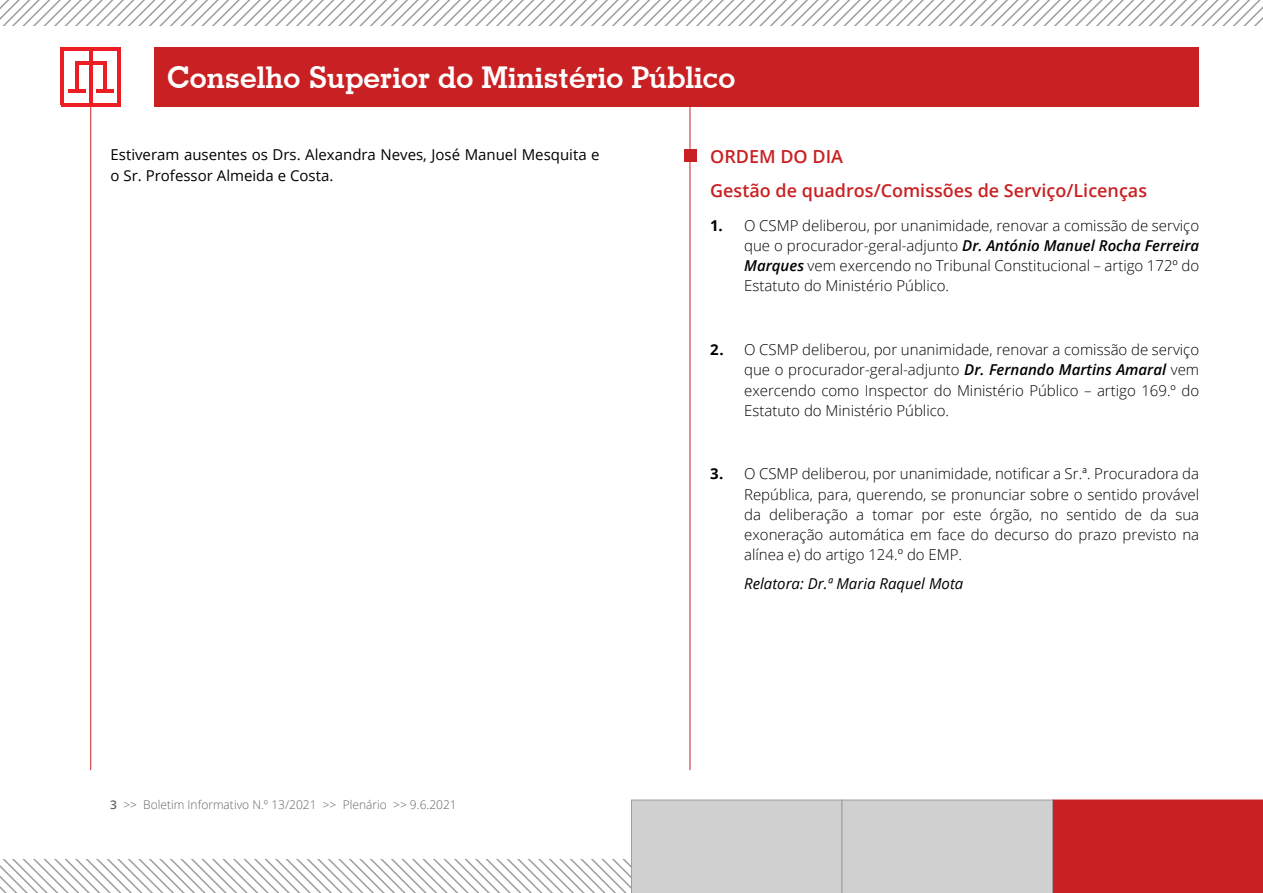
<style>
.page{position:relative;width:1263px;height:893px;background:#fff}
.page>*{position:absolute;margin:0;border:0;box-sizing:border-box;transform-origin:0 0}
.t1{font:700 30px "Geometric Slab 703 BT";color:#fff}
.t2{font:600 18px/34.3px "Open Sans";color:#c92123}
.t3{font:300 15px/20.2px "Open Sans";color:#000;text-align:justify}
.t4{font:15px/21px "Open Sans";color:#000}
.t5{font:italic 15px "Open Sans";color:#000}
.t6{font:300 12px "Open Sans";color:#646464}
.s1{font-weight:600}
.s2{font-weight:700}
.s3{font-weight:600;font-style:italic}
</style>
<div class="page">
<svg style="left:0;top:800px;width:1263px;height:93px"></svg>
<div style="left:154px;top:47px;width:1045px;height:60px;background:#c92123"></div>
<hr style="left:90px;top:104px;width:1px;height:666px;background:#c92123">
<hr style="left:75px;top:61px;width:3px;height:31px;background:#ed1d24">
<hr style="left:61px;top:47px;width:3px;height:58px;background:#ed1d24">
<hr style="left:117px;top:49px;width:3px;height:56px;background:#ed1d24">
<hr style="left:61px;top:103px;width:59px;height:4px;background:#ed1d24">
<hr style="left:61px;top:47px;width:59px;height:4px;background:#ed1d24">
<hr style="left:89px;top:48px;width:3px;height:56px;background:#ed1d24">
<hr style="left:68px;top:89px;width:17px;height:4px;background:#ed1d24">
<hr style="left:103px;top:61px;width:3px;height:31px;background:#ed1d24">
<hr style="left:75px;top:61px;width:31px;height:4px;background:#ed1d24">
<hr style="left:96px;top:89px;width:18px;height:4px;background:#ed1d24">
<hr style="left:690px;top:104px;width:1px;height:666px;background:#c92123">
<svg style="left:0;top:0;width:1263px;height:26px"></svg>
<div style="left:684px;top:149px;width:12px;height:13px;background:#c92123"></div>
<h1 class="t1" style="left:167px;top:60px;width:570px">Conselho Superior do Ministério Público</h1>
<p class="t4" style="left:111px;top:144px;width:490px">Estiveram ausentes os Drs. Alexandra Neves, José Manuel Mesquita e o Sr. Professor Almeida e Costa.</p>
<p class="t6" style="left:110px;top:796px;width:348px"><span class="s1">3</span> &gt;&gt; Boletim Informativo N.º 13/2021 &gt;&gt; Plenário &gt;&gt; 9.6.2021</p>
<p class="t2" style="left:710px;top:139px;width:438px">ORDEM DO DIA<br>Gestão de quadros/Comissões de Serviço/Licenças</p>
<p class="t3" style="left:744px;top:215px;width:456px;text-indent:-34px"><span class="s2">1.</span> O CSMP deliberou, por unanimidade, renovar a comissão de serviço que o procurador-geral-adjunto <span class="s3">Dr. António Manuel Rocha Ferreira Marques</span> vem exercendo no Tribunal Constitucional – artigo 172º do Estatuto do Ministério Público.</p>
<p class="t3" style="left:744px;top:339px;width:456px;text-indent:-34px"><span class="s2">2.</span> O CSMP deliberou, por unanimidade, renovar a comissão de serviço que o procurador-geral-adjunto <span class="s3">Dr. Fernando Martins Amaral</span> vem exercendo como Inspector do Ministério Público – artigo 169.º do Estatuto do Ministério Público.</p>
<p class="t3" style="left:744px;top:463px;width:456px;text-indent:-34px"><span class="s2">3.</span> O CSMP deliberou, por unanimidade, notificar a Sr.ª. Procuradora da República, para, querendo, se pronunciar sobre o sentido provável da deliberação a tomar por este órgão, no sentido de da sua exoneração automática em face do decurso do prazo previsto na alínea e) do artigo 124.º do E MP.</p>
<p class="t5" style="left:744px;top:573px;width:221px">Relatora: Dr.ª Maria Raquel Mota</p>
</div>
